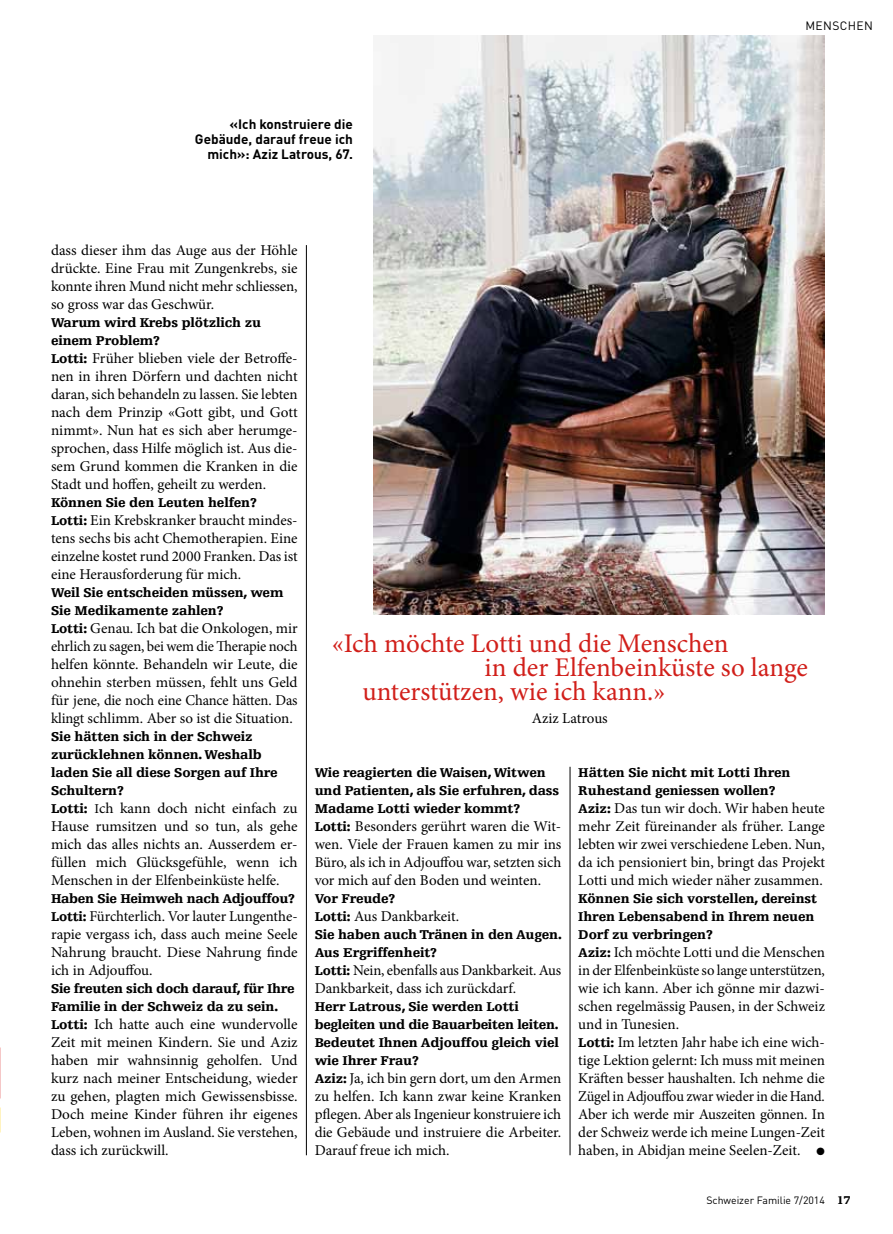
<style>
.page{position:relative;width:893px;height:1234px;background:#fff}
.page>*{position:absolute;margin:0;border:0;box-sizing:border-box;transform-origin:0 0}
.t1{font:27px "Minion Pro";color:#d11f1a}
.t2{font:15px/18px "Minion Pro";letter-spacing:-.005em;color:#000;text-align:justify}
.t3{font:900 13.5px/18px "Egyptienne FLT Std";letter-spacing:-.01em;color:#000}
.t4{font:700 13.5px/15px "DIN Pro";color:#000;text-align:right}
.t5{font:12px "DIN Pro";letter-spacing:.03em;color:#000}
.t6{font:10.5px "DIN Pro";color:#000}
.t7{font:10.5px "Zapf Dingbats Std";color:#000}
.s1{font-family:"Egyptienne FLT Std";font-weight:900;font-size:13.5px}
.s2{font-size:13.5px}
.s3{font-family:"Egyptienne FLT Std";font-weight:900;font-size:12px}
</style>
<div class="page">
<img style="left:374px;top:36px;width:451px;height:578px">
<hr style="left:306px;top:245px;width:1px;height:909px;background:#000">
<hr style="left:570px;top:766px;width:1px;height:388px;background:#000">
<img style="left:0;top:1047px;width:1px;height:52px">
<img style="left:0;top:1101px;width:1px;height:72px">
<p class="t4" style="left:195px;top:115px;width:159px">«Ich konstruiere die<br>Gebäude, darauf freue ich mich»: Aziz Latrous, 67.</p>
<p class="t5" style="left:805px;top:16px;width:69px">m enschen</p>
<p class="t2" style="left:51px;top:241px;width:248px">dass dieser ihm das Auge aus der Höhle drückte. Eine Frau mit Zungenkrebs, sie konnte ihren Mund nicht mehr schliessen, so gross war das Geschwür.</p>
<p class="t3" style="left:51px;top:313px;width:212px">Warum wird Krebs plötzlich zu einem Problem?</p>
<p class="t2" style="left:51px;top:349px;width:248px"><span class="s1">Lotti:</span> Früher blieben viele der Betroffe&shy;nen in ihren Dörfern und dachten nicht daran, sich behandeln zu lassen. Sie lebten nach dem Prinzip «Gott gibt, und Gott nimmt». Nun hat es sich aber herumge&shy;sprochen, dass Hilfe möglich ist. Aus die&shy;sem Grund kommen die Kranken in die Stadt und hoffen, geheilt zu werden.</p>
<p class="t3" style="left:51px;top:493px;width:207px">Können Sie den Leuten helfen?</p>
<p class="t2" style="left:51px;top:511px;width:248px"><span class="s1">Lotti:</span> Ein Krebskranker braucht mindes&shy;tens sechs bis acht Chemotherapien. Eine einzelne kostet rund 2000 Franken. Das ist eine Herausforderung für mich.</p>
<p class="t3" style="left:51px;top:583px;width:234px">Weil Sie entscheiden müssen, wem<br>Sie Medikamente zahlen?</p>
<p class="t2" style="left:51px;top:619px;width:248px"><span class="s1">Lotti:</span> Genau. Ich bat die Onkologen, mir ehrlich zu sagen, bei wem die Therapie noch helfen könnte. Behandeln wir Leute, die ohnehin sterben müssen, fehlt uns Geld für jene, die noch eine Chance hätten. Das klingt schlimm. Aber so ist die Situation.</p>
<p class="t3" style="left:51px;top:727px;width:228px">Sie hätten sich in der Schweiz zurücklehnen können. Weshalb laden Sie all diese Sorgen auf Ihre<br>Schultern?</p>
<p class="t2" style="left:51px;top:799px;width:248px"><span class="s1">Lotti:</span> <span class="s2">I</span>ch kann doch nicht einfach zu Hause rumsitzen und so tun, als gehe mich das alles nichts an. Ausserdem er&shy;füllen mich Glücksgefühle, wenn ich Menschen in der Elfenbeinküste helfe.</p>
<p class="t3" style="left:51px;top:889px;width:245px">Haben Sie Heimweh nach Adjouffou?</p>
<p class="t2" style="left:51px;top:907px;width:248px"><span class="s1">Lotti:</span> Fürchterlich. Vor lauter Lungenthe&shy;rapie vergass ich, dass auch meine Seele Nahrung braucht. Diese Nahrung finde ich in Adjouffou.</p>
<p class="t3" style="left:51px;top:979px;width:245px">Sie freuten sich doch darauf, für Ihre<br>Familie in der Schweiz da zu sein.</p>
<p class="t2" style="left:51px;top:1015px;width:248px"><span class="s1">Lotti:</span> Ich hatte auch eine wundervolle Zeit mit meinen Kindern. Sie und Aziz haben mir wahnsinnig geholfen. Und kurz nach meiner Entscheidung, wieder zu gehen, plagten mich Gewissensbisse.<br>Doch meine Kinder führen ihr eigenes Leben, wohnen im Ausland. Sie verstehen, dass ich zurückwill.</p>
<h1 class="t1" style="left:332px;top:625px;width:398px">«Ich möchte Lotti und die Menschen</h1>
<h1 class="t1" style="left:485px;top:649px;width:325px">in der Elfenbeinküste so lange</h1>
<h1 class="t1" style="left:362px;top:673px;width:305px">unterstützen, wie ich kann.»</h1>
<p class="t2" style="left:532px;top:708px;width:77px">Aziz Latrous</p>
<p class="t3" style="left:315px;top:763px;width:246px">Wie reagierten die Waisen, Witwen und Patienten, als Sie erfuhren, dass<br>Madame Lotti wieder kommt?</p>
<p class="t2" style="left:315px;top:817px;width:248px"><span class="s1">Lotti:</span> Besonders gerührt waren die Wit&shy;wen. Viele der Frauen kamen zu mir ins Büro, als ich in Adjouffou war, setzten sich vor mich auf den Boden und weinten.</p>
<p class="t3" style="left:315px;top:889px;width:82px">Vor Freude?</p>
<p class="t2" style="left:315px;top:907px;width:146px"><span class="s1">Lotti:</span> Aus Dankbarkeit.</p>
<p class="t3" style="left:315px;top:925px;width:249px">Sie haben auch Tränen in den Augen.<br>Aus Ergriffenheit?</p>
<p class="t2" style="left:315px;top:961px;width:248px"><span class="s1">Lotti:</span> Nein, ebenfalls aus Dankbarkeit. Aus<br>Dankbarkeit, dass ich zurückdarf.</p>
<p class="t3" style="left:315px;top:997px;width:246px">Herr Latrous, Sie werden Lotti begleiten und die Bauarbeiten leiten.<br>Bedeutet Ihnen Adjouffou gleich viel wie Ihrer Frau?</p>
<p class="t2" style="left:315px;top:1069px;width:248px"><span class="s1">Aziz:</span> Ja, ich bin gern dort, um den Armen zu helfen. Ich kann zwar keine Kranken pflegen. Aber als Ingenieur konstruiere ich die Gebäude und instruiere die Arbeiter.<br>Darauf freue ich mich.</p>
<p class="t3" style="left:578px;top:763px;width:214px">Hätten Sie nicht mit Lotti Ihren<br>Ruhestand geniessen wollen?</p>
<p class="t2" style="left:578px;top:799px;width:248px"><span class="s1">Aziz:</span> Das tun wir doch. Wir haben heute mehr Zeit füreinander als früher. Lange lebten wir zwei verschiedene Leben. Nun, da ich pensioniert bin, bringt das Projekt Lotti und mich wieder näher zusammen.</p>
<p class="t3" style="left:578px;top:889px;width:240px">Können Sie sich vorstellen, dereinst<br>Ihren Lebensabend in Ihrem neuen<br>Dorf zu verbringen?</p>
<p class="t2" style="left:578px;top:943px;width:248px;text-align:left"><span class="s1">Aziz:</span> Ich möchte Lotti und die Menschen in der Elfenbeinküste so lange unterstützen, wie ich kann. Aber ich gönne mir dazwi&shy;schen regelmässig Pausen, in der Schweiz und in Tunesien.<br><span class="s1">Lotti:</span> Im letzten Jahr habe ich eine wich&shy;tige Lektion gelernt: Ich muss mit meinen Kräften besser haushalten. Ich nehme die Zügel in Adjouffou zwar wieder in die Hand.<br>Aber ich werde mir Auszeiten gönnen. In der Schweiz werde ich meine Lungen-Zeit haben, in Abidjan meine Seelen-Zeit.</p>
<p class="t7" style="left:817px;top:1146px;width:10px">●</p>
<p class="t6" style="left:706px;top:1191px;width:146px">Schweizer Familie 7/2014 <span class="s3">17</span></p>
</div>
